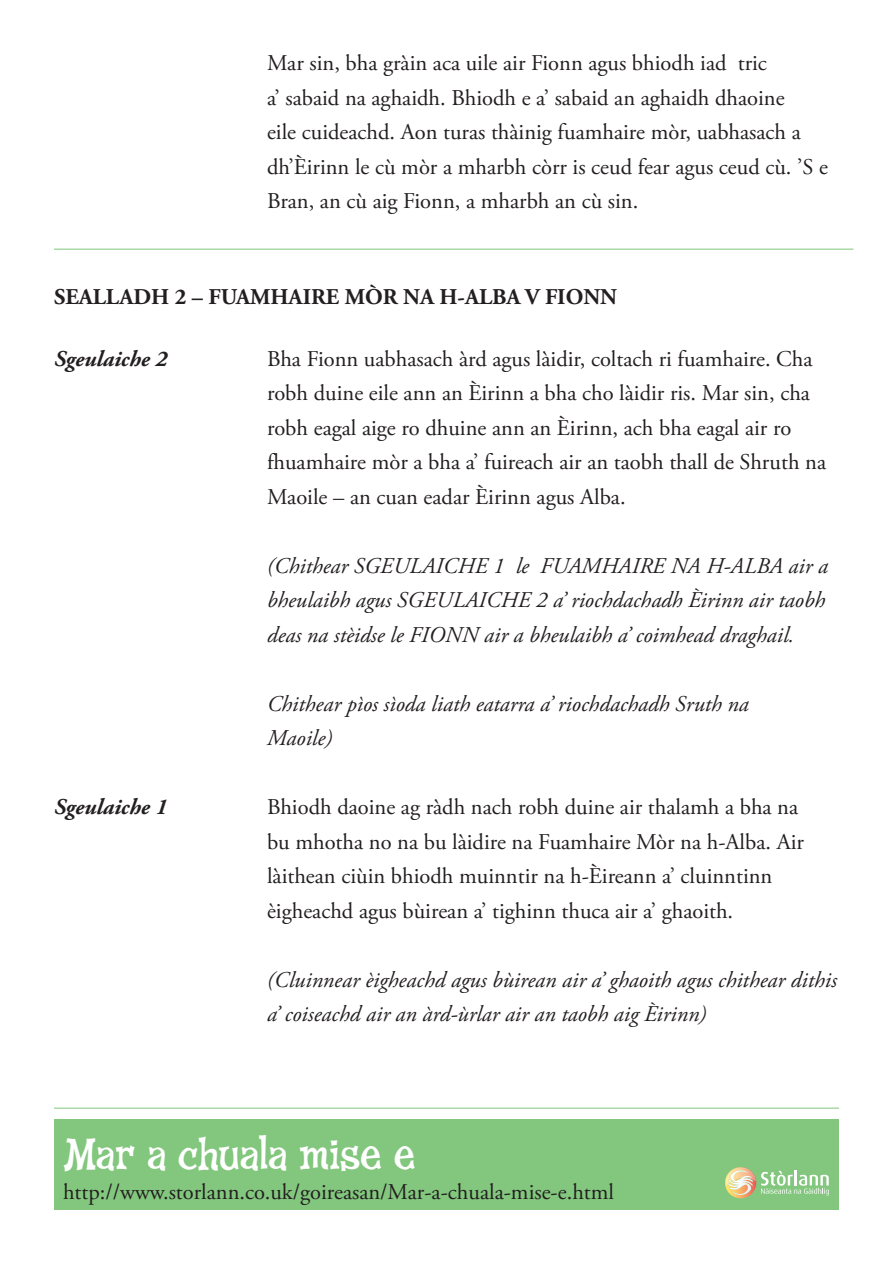
<style>
.page{position:relative;width:893px;height:1263px;background:#fff}
.page>*{position:absolute;margin:0;border:0;box-sizing:border-box;transform-origin:0 0}
.t1{font:45px "Fink Roman";letter-spacing:-.015em;color:#fff}
.drama_text{font:22.5px/34.5px "Adobe Garamond Pro";color:#231f20}
.drama_text-2{font:italic 22.5px/34.5px "Adobe Garamond Pro";color:#231f20}
.scene{font:700 22.5px "Adobe Garamond Pro";color:#231f20}
.drama_text-3{font:italic 700 22.5px "Adobe Garamond Pro";color:#231f20}
</style>
<div class="page">
<hr style="left:54px;top:1108px;width:785px;height:1px;background:#82c77d">
<div style="left:54px;top:1119px;width:785px;height:91px;background:#82c77d"></div>
<svg style="left:725px;top:1167px;width:104px;height:31px"></svg>
<hr style="left:54px;top:249px;width:799px;height:1px;background:#82c77d">
<p class="drama_text" style="left:267px;top:47px;width:562px">Mar sin, bha gràin aca uile air Fionn agus bhiodh iad tric<br>a’ sabaid na aghaidh. Bhiodh e a’ sabaid an aghaidh dhaoine<br>eile cuideachd. Aon turas thàinig fuamhaire mòr, uabhasach a dh’Èirinn le cù mòr a mharbh còrr is ceud fear agus ceud cù. ’S e Bran, an cù aig Fionn, a mharbh an cù sin.</p>
<p class="scene" style="left:54px;top:284px;width:565px">SEALLADH 2 – FUAMHAIRE MÒR NA H-ALBA V FIONN</p>
<p class="drama_text-3" style="left:54px;top:346px;width:115px">Sgeulaiche 2</p>
<p class="drama_text" style="left:267px;top:342px;width:561px">Bha Fionn uabhasach àrd agus làidir, coltach ri fuamhaire. Cha robh duine eile ann an Èirinn a bha cho làidir ris. Mar sin, cha robh eagal aige ro dhuine ann an Èirinn, ach bha eagal air ro fhuamhaire mòr a bha a’ fuireach air an taobh thall de Shruth na Maoile – an cuan eadar Èirinn agus Alba.</p>
<p class="drama_text-2" style="left:267px;top:549px;width:563px">(Chithear SGEULAICHE 1 le FUAMHAIRE NA H-ALBA air a bheulaibh agus SGEULAICHE 2 a’ riochdachadh Èirinn air taobh deas na stèidse le FIONN air a bheulaibh a’ coimhead draghail.</p>
<p class="drama_text-2" style="left:267px;top:687px;width:483px">Chithear pìos sìoda liath eatarra a’ riochdachadh Sruth na<br>Maoile)</p>
<p class="drama_text-3" style="left:54px;top:794px;width:115px">Sgeulaiche 1</p>
<p class="drama_text" style="left:267px;top:791px;width:538px">Bhiodh daoine ag ràdh nach robh duine air thalamh a bha na bu mhotha no na bu làidire na Fuamhaire Mòr na h-Alba. Air làithean ciùin bhiodh muinntir na h-Èireann a’ cluinntinn èigheachd agus bùirean a’ tighinn thuca air a’ ghaoith.</p>
<p class="drama_text-2" style="left:267px;top:963px;width:571px">(Cluinnear èigheachd agus bùirean air a’ ghaoith agus chithear dithis a’ coiseachd air an àrd-ùrlar air an taobh aig Èirinn)</p>
<h1 class="t1" style="left:63px;top:1127px;width:355px">Mar a chuala mise e</h1>
<p class="drama_text" style="left:63px;top:1175px;width:553px">http://www.storlann.co.uk/goireasan/Mar-a-chuala-mise-e.html</p>
</div>
